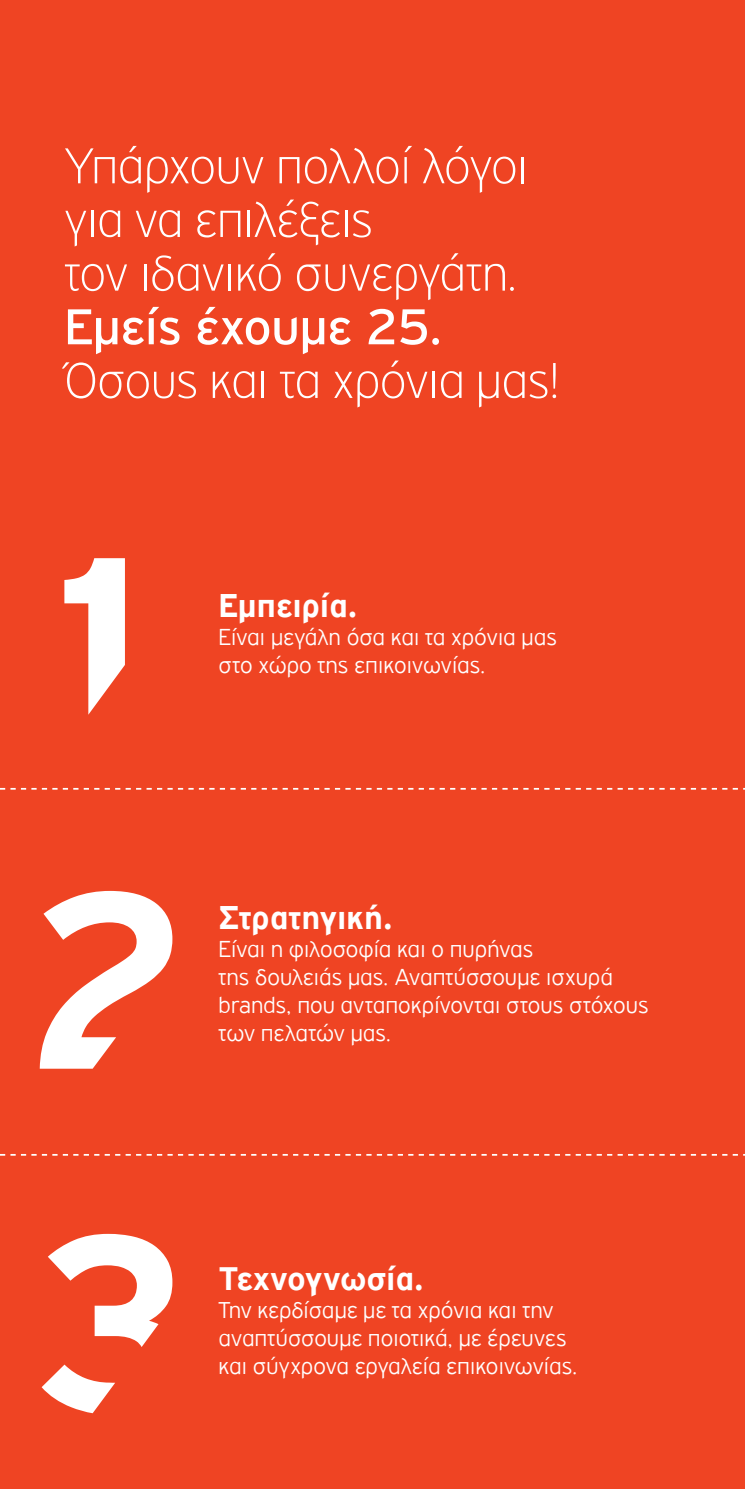
<style>
.page{position:relative;width:745px;height:1489px;background:#fff}
.page>*{position:absolute;margin:0;border:0;box-sizing:border-box;transform-origin:0 0}
.t1{font:100 53.55px/53.6px "PF Highway Gothic";letter-spacing:-.01em;color:#fff}
.t2{font:53.55px "PF Highway Gothic";letter-spacing:-.005em;color:#fff}
.t3{font:700 35px "PF Highway Gothic";color:#fff}
.t4{font:300 24.5px/28px "PF Highway Gothic";letter-spacing:-.005em;color:#fff}
</style>
<div class="page">
<div style="left:0;top:0;width:744px;height:1488px;background:#ef4423"></div>
<svg style="left:48px;top:1233px;width:124px;height:113px"></svg>
<svg style="left:42px;top:1364px;width:73px;height:48px"></svg>
<svg style="left:40px;top:890px;width:132px;height:178px"></svg>
<svg style="left:64px;top:558px;width:61px;height:156px"></svg>
<svg style="left:0;top:1154px;width:744px;height:1px"></svg>
<svg style="left:0;top:788px;width:744px;height:1px"></svg>
<h1 class="t1" style="left:64px;top:139px;width:465px">Υπάρχουν πολλοί λόγοι για να επιλέξεις<br>τον ιδανικό συνεργάτη.</h1>
<h1 class="t2" style="left:64px;top:298px;width:379px">Εµείς έχουµε 25.</h1>
<h1 class="t1" style="left:64px;top:354px;width:496px">Όσους και τα χρόνια µας!</h1>
<h2 class="t3" style="left:218px;top:586px;width:140px">Εµπειρία.</h2>
<p class="t4" style="left:218px;top:622px;width:340px">Είναι µεγάλη όσα και τα χρόνια µας στο χώρο της επικοινωνίας.</p>
<h2 class="t3" style="left:218px;top:898px;width:175px">Στρατηγική.</h2>
<p class="t4" style="left:218px;top:934px;width:431px">Είναι η φιλοσοφία και ο πυρήνας<br>της δουλειάς µας. Αναπτύσσουµε ισχυρά brands, που ανταποκρίνονται στους στόχους των πελατών µας.</p>
<h2 class="t3" style="left:218px;top:1259px;width:206px">Τεχνογνωσία.</h2>
<p class="t4" style="left:218px;top:1295px;width:360px">Την κερδίσαµε µε τα χρόνια και την αναπτύσσουµε ποιοτικά, µε έρευνες και σύγχρονα εργαλεία επικοινωνίας.</p>
</div>
